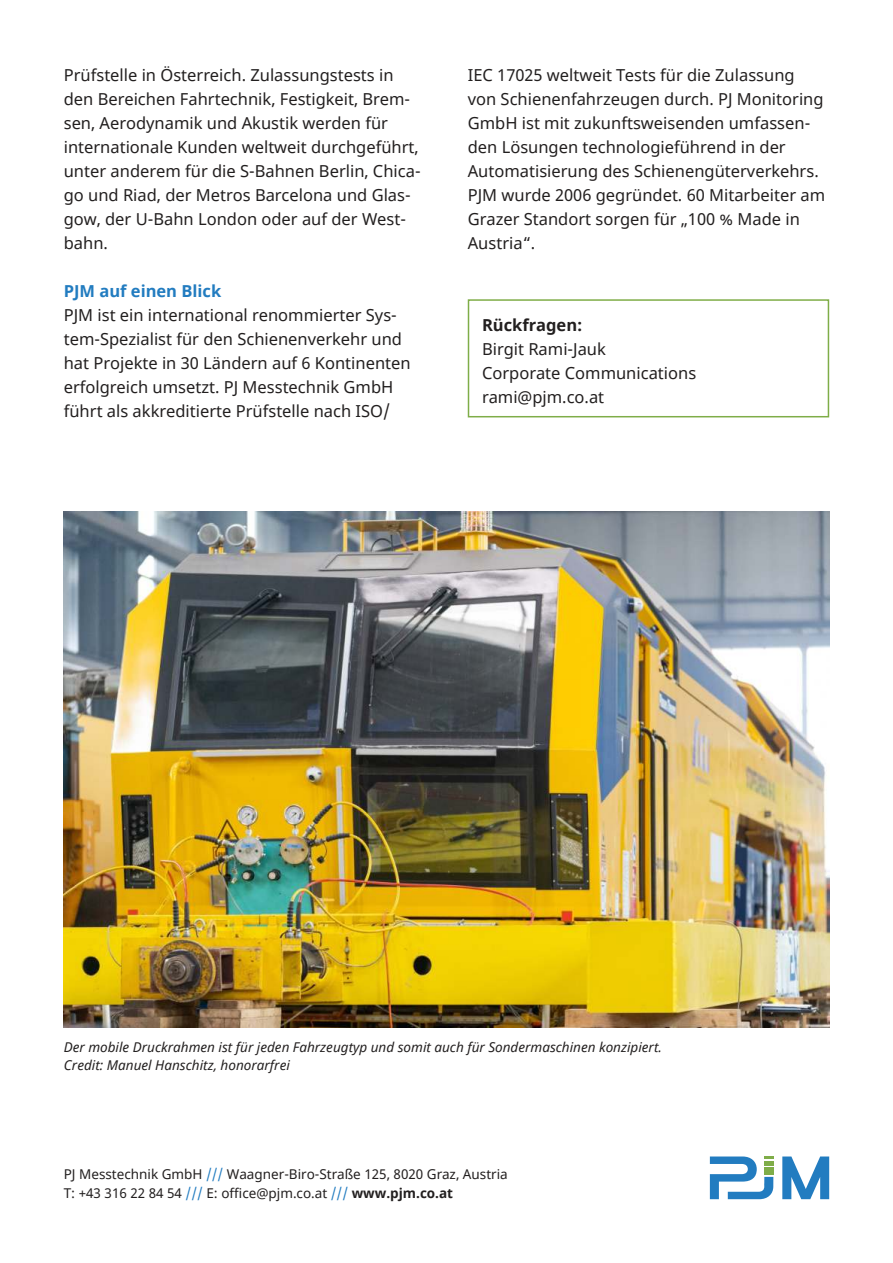
<style>
.page{position:relative;width:893px;height:1263px;background:#fff}
.page>*{position:absolute;margin:0;border:0;box-sizing:border-box;transform-origin:0 0}
.t1{font:16.5px/24px "Noto Sans";color:#221f1f}
.t2{font:700 16.5px "Noto Sans";color:#227cc0}
.t3{font:700 16.5px "Noto Sans";color:#221f1f}
.t4{font:italic 13.5px/18px "Noto Sans";color:#221f1f}
.t5{font:13.5px/19.5px "Noto Sans";color:#221f1f}
.s1{color:#227cc0}
.s2{font-weight:700}
</style>
<div class="page">
<svg style="left:710px;top:1156px;width:63px;height:43px"></svg>
<svg style="left:782px;top:1156px;width:47px;height:43px"></svg>
<div style="left:468px;top:299px;width:361px;height:118px;border:2px solid #7fad48"></div>
<img style="left:64px;top:511px;width:765px;height:516px">
<p class="t1" style="left:64px;top:64px;width:358px">Prüfstelle in Österreich. Zulassungstests in den Bereichen Fahrtechnik, Festigkeit, Brem&shy;sen, Aerodynamik und Akustik werden für internationale Kunden weltweit durchgeführt, unter anderem für die S-Bahnen Berlin, Chica&shy;go und Riad, der Metros Barcelona und Glas&shy;gow, der U-Bahn London oder auf der West&shy;bahn.</p>
<p class="t2" style="left:64px;top:285px;width:159px">PJM auf einen Blick</p>
<p class="t1" style="left:64px;top:304px;width:348px">PJM ist ein international renommierter Sys&shy;tem-Spezialist für den Schienenverkehr und hat Projekte in 30 Ländern auf 6 Kontinenten erfolgreich umsetzt. PJ Messtechnik GmbH führt als akkreditierte Prüfstelle nach ISO/</p>
<p class="t1" style="left:468px;top:64px;width:359px">IEC 17025 weltweit Tests für die Zulassung von Schienenfahrzeugen durch. PJ Monitoring GmbH ist mit zukunftsweisenden umfassen&shy;den Lösungen technologieführend in der Automatisierung des Schienengüterverkehrs.<br>PJM wurde 2006 gegründet. 60 Mitarbeiter am Grazer Standort sorgen für „100 % Made in Austria“.</p>
<p class="t3" style="left:482px;top:319px;width:102px">Rückfragen:</p>
<p class="t1" style="left:482px;top:338px;width:216px">Birgit Rami-Jauk<br>Corporate Communications rami@pjm.co.at</p>
<p class="t4" style="left:64px;top:1039px;width:600px">Der mobile Druckrahmen ist für jeden Fahrzeugtyp und somit auch für Sondermaschinen konzipiert.<br>Credit: Manuel Hanschitz, honorarfrei</p>
<p class="t5" style="left:64px;top:1165px;width:446px">PJ Messtechnik GmbH <span class="s1">///</span> Waagner-Biro-Straße 125, 8020 Graz, Austria<br>T: +43 316 22 84 54 <span class="s1">///</span> E: office@pjm.co.at <span class="s1">///</span> <span class="s2">www.pjm.co.at</span></p>
</div>
